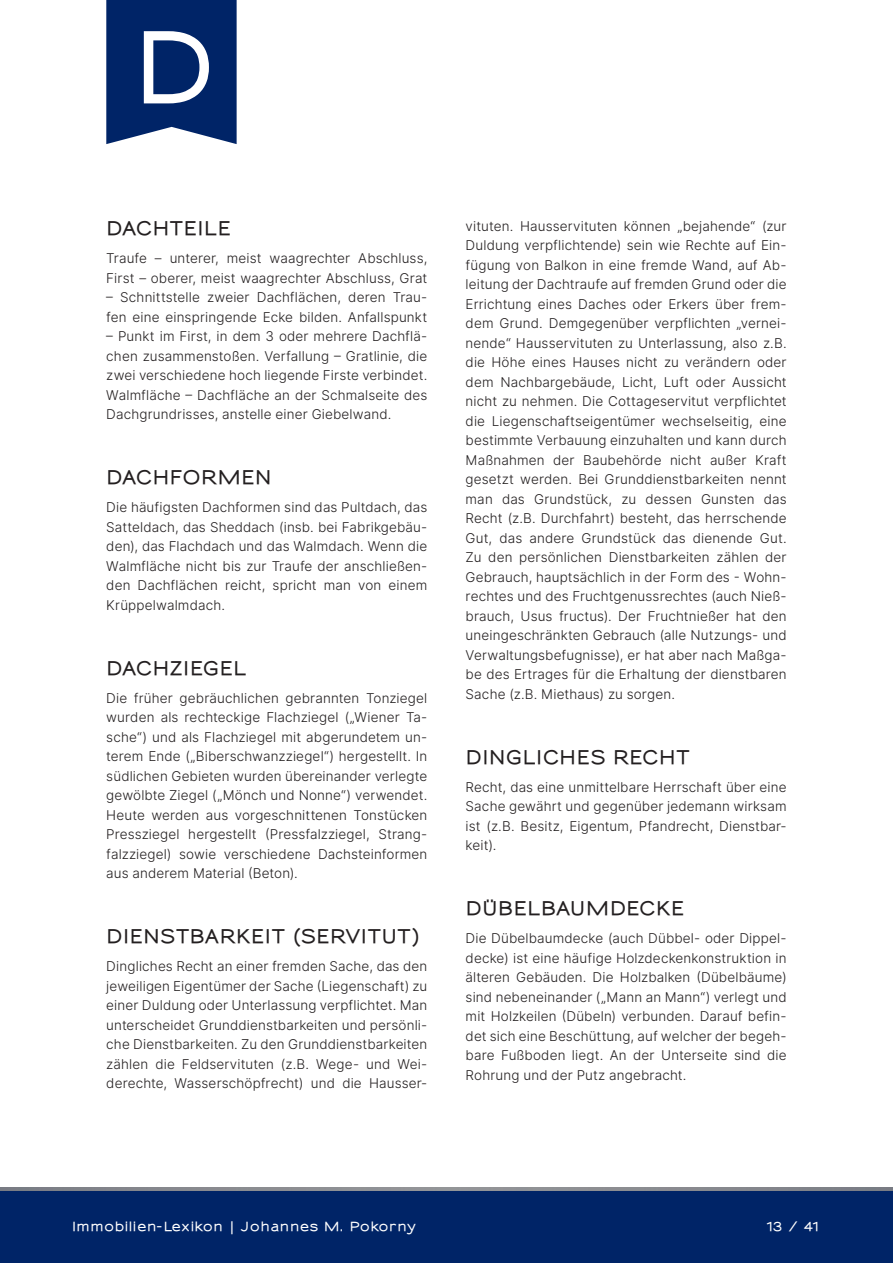
<style>
.page{position:relative;width:893px;height:1263px;background:#fff}
.page>*{position:absolute;margin:0;border:0;box-sizing:border-box;transform-origin:0 0}
.H2-Begriff{font:800 18px "Sansumi";letter-spacing:.06em;color:#231f20}
.FT{font:13.5px/19.5px "Inter Light BETA";letter-spacing:.01em;color:#231f20;text-align:justify}
.t1{font:800 12px "Sansumi";letter-spacing:.12em;color:#fff}
</style>
<div class="page">
<div style="left:0;top:1188px;width:893px;height:75px;background:#002467"></div>
<svg style="left:0;top:1187px;width:893px;height:3px"></svg>
<svg style="left:106px;top:0;width:131px;height:144px"></svg>
<p class="H2-Begriff" style="left:106px;top:218px;width:126px">DACHTEILE</p>
<p class="FT" style="left:106px;top:249px;width:323px">Traufe – unterer, meist waagrechter Abschluss,<br>First – oberer, meist waagrechter Abschluss, Grat</p>
<p class="FT" style="left:106px;top:288px;width:323px">– Schnittstelle zweier Dachflächen, deren Trau&shy;fen eine einspringende Ecke bilden. Anfallspunkt</p>
<p class="FT" style="left:106px;top:327px;width:323px">– Punkt im First, in dem 3 oder mehrere Dachflä&shy;chen zusammenstoßen. Verfallung – Gratlinie, die zwei verschiedene hoch liegende Firste verbindet.<br>Walmfläche – Dachfläche an der Schmalseite des Dachgrundrisses, anstelle einer Giebelwand.</p>
<p class="H2-Begriff" style="left:106px;top:467px;width:167px">DACHFORMEN</p>
<p class="FT" style="left:106px;top:498px;width:323px">Die häufigsten Dachformen sind das Pultdach, das Satteldach, das Sheddach (insb. bei Fabrikgebäu&shy;den), das Flachdach und das Walmdach. Wenn die Walmfläche nicht bis zur Traufe der anschließen&shy;den Dachflächen reicht, spricht man von einem Krüppelwalmdach.</p>
<p class="H2-Begriff" style="left:106px;top:657px;width:141px">DACHZIEGEL</p>
<p class="FT" style="left:106px;top:688px;width:323px">Die früher gebräuchlichen gebrannten Tonziegel wurden als rechteckige Flachziegel („Wiener Ta&shy;sche“) und als Flachziegel mit abgerundetem un&shy;terem Ende („Biberschwanzziegel“) hergestellt. In südlichen Gebieten wurden übereinander verlegte gewölbte Ziegel („Mönch und Nonne“) verwendet.<br>Heute werden aus vorgeschnittenen Tonstücken Pressziegel hergestellt (Pressfalzziegel, Strang&shy;falzziegel) sowie verschiedene Dachsteinformen aus anderem Material (Beton).</p>
<p class="H2-Begriff" style="left:106px;top:926px;width:316px">DIENSTBARKEIT (SERVITUT)</p>
<p class="FT" style="left:106px;top:957px;width:323px">Dingliches Recht an einer fremden Sache, das den jeweiligen Eigentümer der Sache (Liegenschaft) zu einer Duldung oder Unterlassung verpflichtet. Man unterscheidet Grunddienstbarkeiten und persönli&shy;che Dienstbarkeiten. Zu den Grunddienstbarkeiten zählen die Feldservituten (z.B. Wege- und Wei&shy;derechte, Wasserschöpfrecht) und die Hausser-</p>
<p class="FT" style="left:466px;top:216px;width:323px">vituten. Hausservituten können „bejahende“ (zur Duldung verpflichtende) sein wie Rechte auf Ein&shy;fügung von Balkon in eine fremde Wand, auf Ab&shy;leitung der Dachtraufe auf fremden Grund oder die Errichtung eines Daches oder Erkers über frem&shy;dem Grund. Demgegenüber verpflichten „vernei&shy;nende“ Hausservituten zu Unterlassung, also z.B. die Höhe eines Hauses nicht zu verändern oder dem Nachbargebäude, Licht, Luft oder Aussicht nicht zu nehmen. Die Cottageservitut verpflichtet die Liegenschaftseigentümer wechselseitig, eine bestimmte Verbauung einzuhalten und kann durch Maßnahmen der Baubehörde nicht außer Kraft gesetzt werden. Bei Grunddienstbarkeiten nennt man das Grundstück, zu dessen Gunsten das Recht (z.B. Durchfahrt) besteht, das herrschende Gut, das andere Grundstück das dienende Gut.<br>Zu den persönlichen Dienstbarkeiten zählen der Gebrauch, hauptsächlich in der Form des - Wohn&shy;rechtes und des Fruchtgenussrechtes (auch Nieß&shy;brauch, Usus fructus). Der Fruchtnießer hat den uneingeschränkten Gebrauch (alle Nutzungs- und Verwaltungsbefugnisse), er hat aber nach Maßga&shy;be des Ertrages für die Erhaltung der dienstbaren Sache (z.B. Miethaus) zu sorgen.</p>
<p class="H2-Begriff" style="left:466px;top:746px;width:225px">DINGLICHES RECHT</p>
<p class="FT" style="left:466px;top:777px;width:323px">Recht, das eine unmittelbare Herrschaft über eine Sache gewährt und gegenüber jedemann wirksam ist (z.B. Besitz, Eigentum, Pfandrecht, Dienstbar&shy;keit).</p>
<p class="H2-Begriff" style="left:466px;top:898px;width:220px">DÜBELBAUMDECKE</p>
<p class="FT" style="left:466px;top:929px;width:323px">Die Dübelbaumdecke (auch Dübbel- oder Dippel&shy;decke) ist eine häufige Holzdeckenkonstruktion in älteren Gebäuden. Die Holzbalken (Dübelbäume) sind nebeneinander („Mann an Mann“) verlegt und mit Holzkeilen (Dübeln) verbunden. Darauf befin&shy;det sich eine Beschüttung, auf welcher der begeh&shy;bare Fußboden liegt. An der Unterseite sind die Rohrung und der Putz angebracht.</p>
<p class="t1" style="left:72px;top:1219px;width:344px">Immobilien-Lexikon | Johannes M. Pokorny</p>
<p class="t1" style="left:766px;top:1219px;width:56px">13 / 41</p>
</div>
